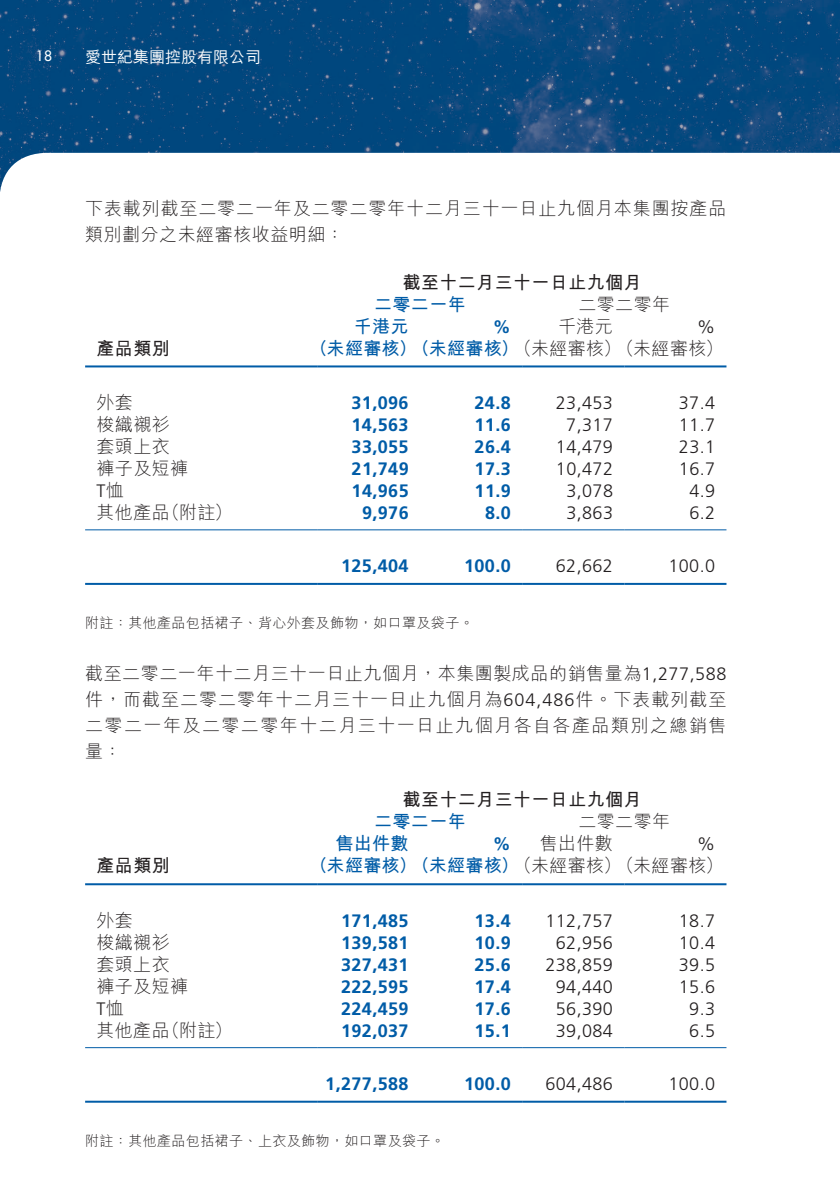
<style>
.page{position:relative;width:840px;height:1191px;background:#fff}
.page>*{position:absolute;margin:0;border:0;box-sizing:border-box;transform-origin:0 0}
.t1{font:300 18px/26px "M Hei HK";letter-spacing:.05em;color:#231f20}
.t2{font:700 18px "Frutiger LT Std";letter-spacing:.02em;color:#005ca7}
.t3{font:300 18px "Frutiger LT Std";letter-spacing:.02em;color:#231f20}
.t4{font:700 18px "M Hei HK";letter-spacing:.02em;color:#005ca7}
.t5{font:700 18px "M Hei HK";letter-spacing:.02em;color:#231f20}
.t6{font:500 16px "M Hei HK";color:#fff}
.t7{font:300 14px "M Hei HK";letter-spacing:.03em;color:#231f20}
.t8{font:500 14px "Futura Std";color:#fff}
.s1{font-weight:300;color:#231f20}
.s2{font-family:"M Hei HK"}
.s3{font-family:"Frutiger LT Std"}
</style>
<div class="page">
<svg style="left:0;top:0;width:839px;height:192px;fill:#02487e"></svg>
<hr style="left:85px;top:365px;width:232px;height:2px;background:#005ca7">
<hr style="left:317px;top:365px;width:103px;height:2px;background:#005ca7">
<hr style="left:420px;top:365px;width:102px;height:2px;background:#005ca7">
<hr style="left:522px;top:365px;width:102px;height:2px;background:#005ca7">
<hr style="left:624px;top:365px;width:102px;height:2px;background:#005ca7">
<hr style="left:85px;top:529px;width:232px;height:1px;background:#005ca7">
<hr style="left:317px;top:529px;width:103px;height:1px;background:#005ca7">
<hr style="left:420px;top:529px;width:102px;height:1px;background:#005ca7">
<hr style="left:522px;top:529px;width:102px;height:1px;background:#005ca7">
<hr style="left:624px;top:529px;width:102px;height:1px;background:#005ca7">
<hr style="left:85px;top:583px;width:232px;height:2px;background:#005ca7">
<hr style="left:317px;top:583px;width:103px;height:2px;background:#005ca7">
<hr style="left:420px;top:583px;width:102px;height:2px;background:#005ca7">
<hr style="left:522px;top:583px;width:102px;height:2px;background:#005ca7">
<hr style="left:624px;top:583px;width:102px;height:2px;background:#005ca7">
<hr style="left:85px;top:883px;width:232px;height:2px;background:#005ca7">
<hr style="left:317px;top:883px;width:103px;height:2px;background:#005ca7">
<hr style="left:420px;top:883px;width:102px;height:2px;background:#005ca7">
<hr style="left:522px;top:883px;width:102px;height:2px;background:#005ca7">
<hr style="left:624px;top:883px;width:102px;height:2px;background:#005ca7">
<hr style="left:85px;top:1047px;width:232px;height:1px;background:#005ca7">
<hr style="left:317px;top:1047px;width:103px;height:1px;background:#005ca7">
<hr style="left:420px;top:1047px;width:102px;height:1px;background:#005ca7">
<hr style="left:522px;top:1047px;width:102px;height:1px;background:#005ca7">
<hr style="left:624px;top:1047px;width:102px;height:1px;background:#005ca7">
<hr style="left:85px;top:1100px;width:232px;height:2px;background:#005ca7">
<hr style="left:317px;top:1100px;width:103px;height:2px;background:#005ca7">
<hr style="left:420px;top:1100px;width:102px;height:2px;background:#005ca7">
<hr style="left:522px;top:1100px;width:102px;height:2px;background:#005ca7">
<hr style="left:624px;top:1100px;width:102px;height:2px;background:#005ca7">
<p class="t8" style="left:36px;top:47px;width:18px">18</p>
<p class="t6" style="left:85px;top:46px;width:177px">愛世紀集團控股有限公司</p>
<p class="t1" style="left:85px;top:194px;width:642px">下表載列截至二零二一年及二零二零年十二月三十一日止九個月本集團按產品類別劃分之未經審核收益明細：</p>
<p class="t5" style="left:402px;top:269px;width:240px">截至十二月三十一日止九個月</p>
<p class="t4" style="left:374px;top:291px;width:93px">二零二一年</p>
<p class="t1" style="left:578px;top:290px;width:93px">二零二零年</p>
<p class="t4" style="left:353px;top:313px;width:56px">千港元</p>
<p class="t2" style="left:492px;top:316px;width:19px">%</p>
<p class="t1" style="left:558px;top:312px;width:56px">千港元</p>
<p class="t3" style="left:696px;top:316px;width:19px">%</p>
<p class="t5" style="left:96px;top:335px;width:75px">產品類別</p>
<p class="t4" style="left:309px;top:335px;width:415px">（未經審核）（未經審核）<span class="s1">（未經審核）（未經審核）</span></p>
<p class="t1" style="left:96px;top:389px;width:38px">外套</p>
<p class="t2" style="left:351px;top:392px;width:59px">31,096</p>
<p class="t2" style="left:474px;top:392px;width:38px">24.8</p>
<p class="t3" style="left:555px;top:393px;width:59px">23,453</p>
<p class="t3" style="left:678px;top:393px;width:38px">37.4</p>
<p class="t1" style="left:96px;top:411px;width:75px">梭織襯衫</p>
<p class="t2" style="left:351px;top:414px;width:59px">14,563</p>
<p class="t2" style="left:474px;top:414px;width:38px">11.6</p>
<p class="t3" style="left:566px;top:415px;width:48px">7,317</p>
<p class="t3" style="left:678px;top:415px;width:38px">11.7</p>
<p class="t1" style="left:96px;top:433px;width:75px">套頭上衣</p>
<p class="t2" style="left:351px;top:436px;width:59px">33,055</p>
<p class="t2" style="left:474px;top:436px;width:38px">26.4</p>
<p class="t3" style="left:555px;top:437px;width:59px">14,479</p>
<p class="t3" style="left:678px;top:437px;width:38px">23.1</p>
<p class="t1" style="left:96px;top:455px;width:93px">褲子及短褲</p>
<p class="t2" style="left:351px;top:458px;width:59px">21,749</p>
<p class="t2" style="left:474px;top:458px;width:38px">17.3</p>
<p class="t3" style="left:555px;top:459px;width:59px">10,472</p>
<p class="t3" style="left:678px;top:459px;width:38px">16.7</p>
<p class="t3" style="left:96px;top:481px;width:29px">T<span class="s2">恤</span></p>
<p class="t2" style="left:351px;top:480px;width:59px">14,965</p>
<p class="t2" style="left:474px;top:480px;width:38px">11.9</p>
<p class="t3" style="left:566px;top:481px;width:48px">3,078</p>
<p class="t3" style="left:689px;top:481px;width:27px">4.9</p>
<p class="t1" style="left:96px;top:499px;width:137px">其他產品（附註）</p>
<p class="t2" style="left:362px;top:502px;width:48px">9,976</p>
<p class="t2" style="left:484px;top:502px;width:27px">8.0</p>
<p class="t3" style="left:566px;top:503px;width:48px">3,863</p>
<p class="t3" style="left:689px;top:503px;width:27px">6.2</p>
<p class="t2" style="left:341px;top:555px;width:69px">125,404</p>
<p class="t2" style="left:464px;top:555px;width:48px">100.0</p>
<p class="t3" style="left:555px;top:555px;width:59px">62,662</p>
<p class="t3" style="left:668px;top:555px;width:48px">100.0</p>
<p class="t7" style="left:85px;top:613px;width:390px">附註：其他產品包括裙子、背心外套及飾物，如口罩及袋子。</p>
<p class="t1" style="left:85px;top:660px;width:642px;text-align:justify">截至二零二一年十二月三十一日止九個月，本集團製成品的銷售量為<span class="s3">1,277,588</span>件，而截至二零二零年十二月三十一日止九個月為<span class="s3">604,486</span>件。下表載列截至二零二一年及二零二零年十二月三十一日止九個月各自各產品類別之總銷售量：</p>
<p class="t5" style="left:402px;top:786px;width:240px">截至十二月三十一日止九個月</p>
<p class="t4" style="left:374px;top:808px;width:93px">二零二一年</p>
<p class="t1" style="left:578px;top:808px;width:93px">二零二零年</p>
<p class="t4" style="left:335px;top:830px;width:75px">售出件數</p>
<p class="t2" style="left:492px;top:833px;width:19px">%</p>
<p class="t1" style="left:539px;top:830px;width:75px">售出件數</p>
<p class="t3" style="left:696px;top:834px;width:19px">%</p>
<p class="t5" style="left:96px;top:852px;width:75px">產品類別</p>
<p class="t4" style="left:309px;top:852px;width:415px">（未經審核）（未經審核）<span class="s1">（未經審核）（未經審核）</span></p>
<p class="t1" style="left:96px;top:906px;width:38px">外套</p>
<p class="t2" style="left:341px;top:910px;width:69px">171,485</p>
<p class="t2" style="left:474px;top:910px;width:38px">13.4</p>
<p class="t3" style="left:545px;top:910px;width:69px">112,757</p>
<p class="t3" style="left:678px;top:910px;width:38px">18.7</p>
<p class="t1" style="left:96px;top:928px;width:75px">梭織襯衫</p>
<p class="t2" style="left:341px;top:932px;width:69px">139,581</p>
<p class="t2" style="left:474px;top:932px;width:38px">10.9</p>
<p class="t3" style="left:555px;top:932px;width:59px">62,956</p>
<p class="t3" style="left:678px;top:932px;width:38px">10.4</p>
<p class="t1" style="left:96px;top:950px;width:75px">套頭上衣</p>
<p class="t2" style="left:341px;top:954px;width:69px">327,431</p>
<p class="t2" style="left:474px;top:954px;width:38px">25.6</p>
<p class="t3" style="left:545px;top:954px;width:69px">238,859</p>
<p class="t3" style="left:678px;top:954px;width:38px">39.5</p>
<p class="t1" style="left:96px;top:972px;width:93px">褲子及短褲</p>
<p class="t2" style="left:341px;top:976px;width:69px">222,595</p>
<p class="t2" style="left:474px;top:976px;width:38px">17.4</p>
<p class="t3" style="left:555px;top:976px;width:59px">94,440</p>
<p class="t3" style="left:678px;top:976px;width:38px">15.6</p>
<p class="t3" style="left:96px;top:998px;width:29px">T<span class="s2">恤</span></p>
<p class="t2" style="left:341px;top:998px;width:69px">224,459</p>
<p class="t2" style="left:474px;top:998px;width:38px">17.6</p>
<p class="t3" style="left:555px;top:998px;width:59px">56,390</p>
<p class="t3" style="left:689px;top:998px;width:27px">9.3</p>
<p class="t1" style="left:96px;top:1016px;width:137px">其他產品（附註）</p>
<p class="t2" style="left:341px;top:1020px;width:69px">192,037</p>
<p class="t2" style="left:474px;top:1020px;width:38px">15.1</p>
<p class="t3" style="left:555px;top:1020px;width:59px">39,084</p>
<p class="t3" style="left:689px;top:1020px;width:27px">6.5</p>
<p class="t2" style="left:325px;top:1073px;width:85px">1,277,588</p>
<p class="t2" style="left:464px;top:1073px;width:48px">100.0</p>
<p class="t3" style="left:545px;top:1073px;width:69px">604,486</p>
<p class="t3" style="left:668px;top:1073px;width:48px">100.0</p>
<p class="t7" style="left:85px;top:1131px;width:361px">附註：其他產品包括裙子、上衣及飾物，如口罩及袋子。</p>
</div>
